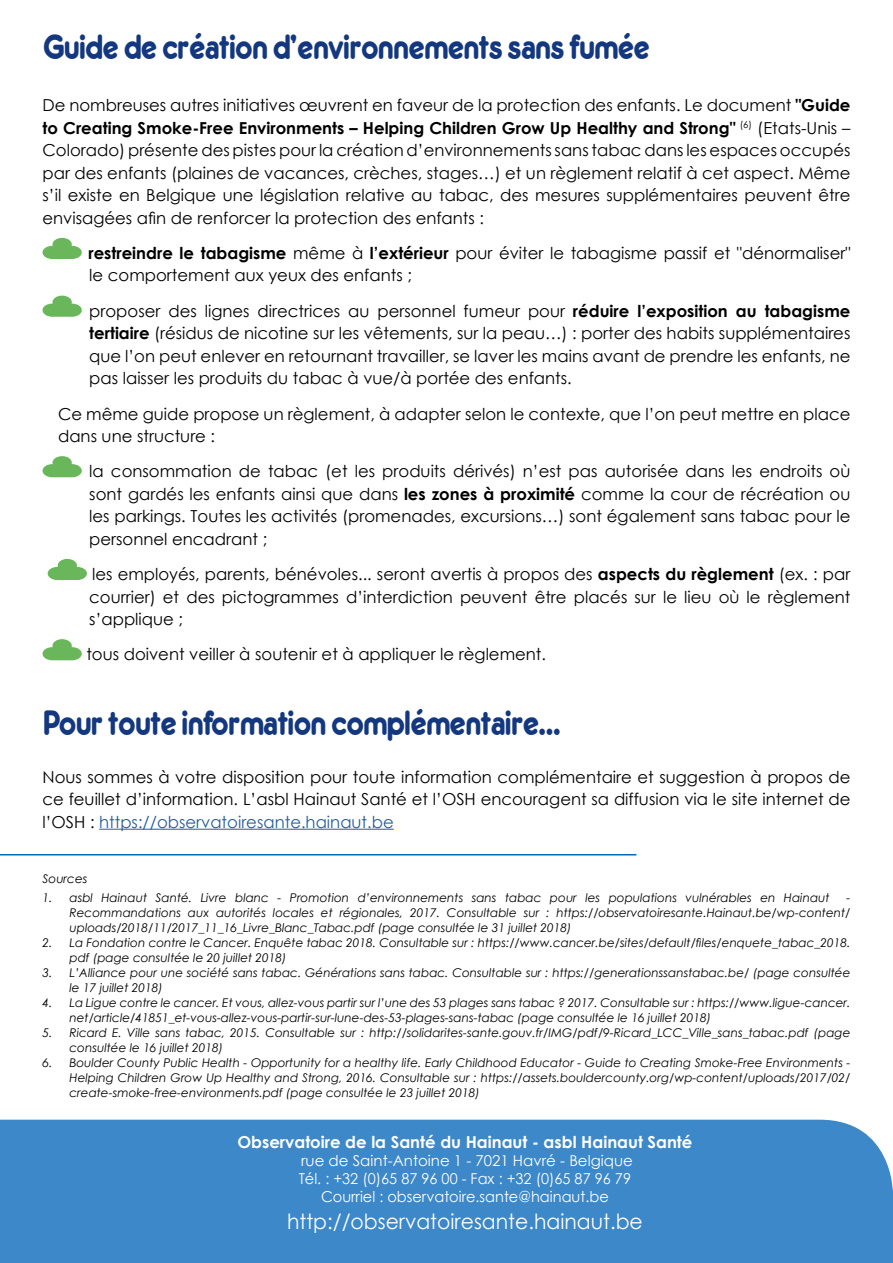
<style>
.page{position:relative;width:893px;height:1263px;background:#fff}
.page>*{position:absolute;margin:0;border:0;box-sizing:border-box;transform-origin:0 0}
.t1{font:31.5px "Allgemeine";color:#14387f;scale:.87 1}
.t2{font:21px "Century Gothic";color:#fff}
.t3{font:16.5px/22.5px "Century Gothic";color:#000;text-align:justify}
.t4{font:700 16.5px "Century Gothic";color:#fff}
.t5{font:15px/18px "Century Gothic";color:#fff;text-align:center}
.t6{font:italic 12px/15px "Century Gothic";color:#000}
.s1{font-weight:700}
.s2{color:#275b9b}
</style>
<div class="page">
<hr style="left:99px;top:829px;width:295px;height:1px;background:#275b9b">
<svg style="left:43px;top:238px;width:39px;height:21px"></svg>
<svg style="left:43px;top:296px;width:39px;height:21px"></svg>
<svg style="left:43px;top:456px;width:39px;height:21px"></svg>
<svg style="left:48px;top:559px;width:39px;height:21px"></svg>
<svg style="left:43px;top:639px;width:39px;height:21px"></svg>
<hr style="left:0;top:854px;width:636px;height:1px;background:#0069b4">
<div style="left:0;top:1120px;width:893px;height:143px;background:#3d88c8"></div>
<h1 class="t1" style="left:43px;top:23px;width:698px">Guide de création d’environnements sans fumée</h1>
<p class="t3" style="left:43px;top:94px;width:809px">De nombreuses autres initiatives œuvrent en faveur de la protection des enfants. Le document <span class="s1">"Guide to Creating Smoke-Free Environments – Helping Children Grow Up Healthy and Strong"</span> <sup>(6)</sup> (Etats-Unis – Colorado) présente des pistes pour la création d’environnements sans tabac dans les espaces occupés par des enfants (plaines de vacances, crèches, stages…) et un règlement relatif à cet aspect. Même s’il existe en Belgique une législation relative au tabac, des mesures supplémentaires peuvent être envisagées afin de renforcer la protection des enfants :</p>
<p class="t3" style="left:88px;top:241px;width:763px"><span class="s1">restreindre le tabagisme</span> même à <span class="s1">l’extérieur</span> pour éviter le tabagisme passif et "dénormaliser" le comportement aux yeux des enfants ;</p>
<p class="t3" style="left:89px;top:299px;width:763px">proposer des lignes directrices au personnel fumeur pour <span class="s1">réduire l’exposition au tabagisme tertiaire</span> (résidus de nicotine sur les vêtements, sur la peau…) : porter des habits supplémentaires que l’on peut enlever en retournant travailler, se laver les mains avant de prendre les enfants, ne pas laisser les produits du tabac à vue/à portée des enfants.</p>
<p class="t3" style="left:58px;top:402px;width:794px">Ce même guide propose un règlement, à adapter selon le contexte, que l’on peut mettre en place dans une structure :</p>
<p class="t3" style="left:89px;top:460px;width:763px">la consommation de tabac (et les produits dérivés) n’est pas autorisée dans les endroits où sont gardés les enfants ainsi que dans <span class="s1">les zones à proximité</span> comme la cour de récréation ou les parkings. Toutes les activités (promenades, excursions…) sont également sans tabac pour le personnel encadrant ;</p>
<p class="t3" style="left:89px;top:563px;width:763px">les employés, parents, bénévoles... seront avertis à propos des <span class="s1">aspects du règlement</span> (ex. : par courrier) et des pictogrammes d’interdiction peuvent être placés sur le lieu où le règlement s’applique ;</p>
<p class="t3" style="left:86px;top:643px;width:461px">tous doivent veiller à soutenir et à appliquer le règlement.</p>
<h1 class="t1" style="left:43px;top:699px;width:596px">Pour toute information complémentaire...</h1>
<p class="t3" style="left:43px;top:765px;width:809px">Nous sommes à votre disposition pour toute information complémentaire et suggestion à propos de ce feuillet d’information. L’asbl Hainaut Santé et l’OSH encouragent sa diffusion via le site internet de l’OSH : <span class="s2">https://observatoiresante.hainaut.be</span></p>
<p class="t6" style="left:43px;top:871px;width:46px">Sources</p>
<p class="t6" style="left:43px;top:890px;width:789px">1. asbl Hainaut Santé. Livre blanc - Promotion d’environnements sans tabac pour les populations vulnérables en Hainaut</p>
<p class="t6" style="left:70px;top:890px;width:782px;text-align:justify;text-indent:777px">- Recommandations aux autorités locales et régionales, 2017. Consultable sur : https://observatoiresante.Hainaut.be/wp-content/ uploads/2018/11/2017_11_16_Livre_Blanc_Tabac.pdf (page consultée le 31 juillet 2018)</p>
<p class="t6" style="left:70px;top:935px;width:782px;text-indent:-27px">2. La Fondation contre le Cancer. Enquête tabac 2018. Consultable sur : https://www.cancer.be/sites/default/files/enquete_tabac_2018. pdf (page consultée le 20 juillet 2018)</p>
<p class="t6" style="left:70px;top:965px;width:782px;text-indent:-27px">3. L’Alliance pour une société sans tabac. Générations sans tabac. Consultable sur : https://generationssanstabac.be/ (page consultée le 17 juillet 2018)</p>
<p class="t6" style="left:70px;top:995px;width:782px;text-indent:-27px">4. La Ligue contre le cancer. Et vous, allez-vous partir sur l’une des 53 plages sans tabac ? 2017. Consultable sur : https://www.ligue-cancer. net/article/41851_et-vous-allez-vous-partir-sur-lune-des-53-plages-sans-tabac (page consultée le 16 juillet 2018)</p>
<p class="t6" style="left:70px;top:1025px;width:782px;text-indent:-27px">5. Ricard E. Ville sans tabac, 2015. Consultable sur : http://solidarites-sante.gouv.fr/IMG/pdf/9-Ricard_LCC_Ville_sans_tabac.pdf (page consultée le 16 juillet 2018)</p>
<p class="t6" style="left:70px;top:1055px;width:782px;text-align:justify;text-indent:-27px">6. Boulder County Public Health - Opportunity for a healthy life. Early Childhood Educator - Guide to Creating Smoke-Free Environments - Helping Children Grow Up Healthy and Strong, 2016. Consultable sur : https://assets.bouldercounty.org/wp-content/uploads/2017/02/ create-smoke-free-environments.pdf (page consultée le 23 juillet 2018)</p>
<p class="t4" style="left:237px;top:1130px;width:457px">Observatoire de la Santé du Hainaut - asbl Hainaut Santé</p>
<p class="t5" style="left:299px;top:1152px;width:336px">rue de Saint-Antoine 1 - 7021 Havré - Belgique<br>Tél. : +32 (0)65 87 96 00 - Fax : +32 (0)65 87 96 79<br>Courriel : observatoire.sante@hainaut.be</p>
<p class="t2" style="left:287px;top:1206px;width:357px">http://observatoiresante.hainaut.be</p>
</div>
